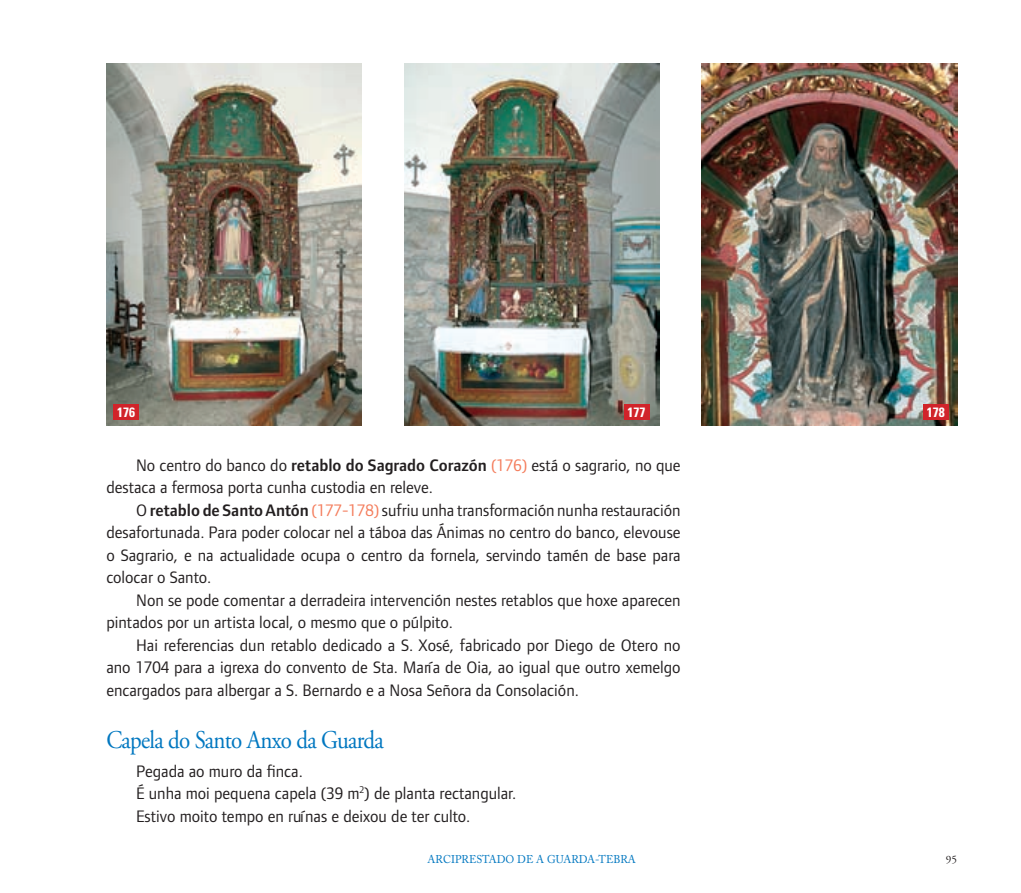
<style>
.page{position:relative;width:1021px;height:893px;background:#fff}
.page>*{position:absolute;margin:0;border:0;box-sizing:border-box;transform-origin:0 0}
.t1{font:25.5px "Adobe Garamond";letter-spacing:-.03em;color:#0077c0;scale:.9 1}
.t2{font:17.25px/22.5px "Foundry Form Sans";color:#231f20}
.t3{font:700 condensed 13.5px "Univers";color:#fff}
.t4{font:11.25px "Adobe Caslon";color:#0077c0;scale:.95 1}
.t5{font:11.25px "Adobe Garamond";color:#231f20}
.s1{font-weight:600}
.s2{color:#f47c5b}
</style>
<div class="page">
<img style="left:106px;top:64px;width:256px;height:361px">
<img style="left:404px;top:64px;width:255px;height:361px">
<img style="left:701px;top:64px;width:256px;height:361px">
<div style="left:113px;top:404px;width:26px;height:15px;background:#d1232a"></div>
<div style="left:624px;top:404px;width:25px;height:15px;background:#d1232a"></div>
<div style="left:923px;top:404px;width:25px;height:15px;background:#d1232a"></div>
<p class="t3" style="left:117px;top:404px;width:19px">176</p>
<p class="t3" style="left:627px;top:404px;width:19px">177</p>
<p class="t3" style="left:926px;top:404px;width:19px">178</p>
<p class="t2" style="left:106px;top:454px;width:575px;text-indent:30px">No centro do banco do <span class="s1">retablo do Sagrado Corazón</span> <span class="s2">(176)</span> está o sagrario, no que destaca a fermosa porta cunha custodia en releve.</p>
<p class="t2" style="left:106px;top:499px;width:576px;text-align:justify;text-indent:30px">O <span class="s1">retablo de Santo Antón</span> <span class="s2">(177-178)</span> sufriu unha transformación nunha restauración desafortunada. Para poder colocar nel a táboa das Ánimas no centro do banco, elevouse o Sagrario, e na actualidade ocupa o centro da fornela, servindo tamén de base para colocar o Santo.</p>
<p class="t2" style="left:106px;top:589px;width:576px;text-indent:30px">Non se pode comentar a derradeira intervención nestes retablos que hoxe aparecen pintados por un artista local, o mesmo que o púlpito.</p>
<p class="t2" style="left:106px;top:633px;width:576px;text-align:justify;text-indent:30px">Hai referencias dun retablo dedicado a S. Xosé, fabricado por Diego de Otero no ano 1704 para a igrexa do convento de Sta. María de Oia, ao igual que outro xemelgo encargados para albergar a S. Bernardo e a Nosa Señora da Consolación.</p>
<h1 class="t1" style="left:106px;top:726px;width:310px">Capela do Santo Anxo da Guarda</h1>
<p class="t2" style="left:136px;top:759px;width:382px">Pegada ao muro da finca.<br>É unha moi pequena capela (39 m<sup>2</sup>) de planta rectangular.<br>Estivo moito tempo en ruínas e deixou de ter culto.</p>
<p class="t4" style="left:427px;top:853px;width:216px">ARCIPRESTADO DE A GUARDA-TEBRA</p>
<p class="t5" style="left:945px;top:854px;width:13px">95</p>
</div>
